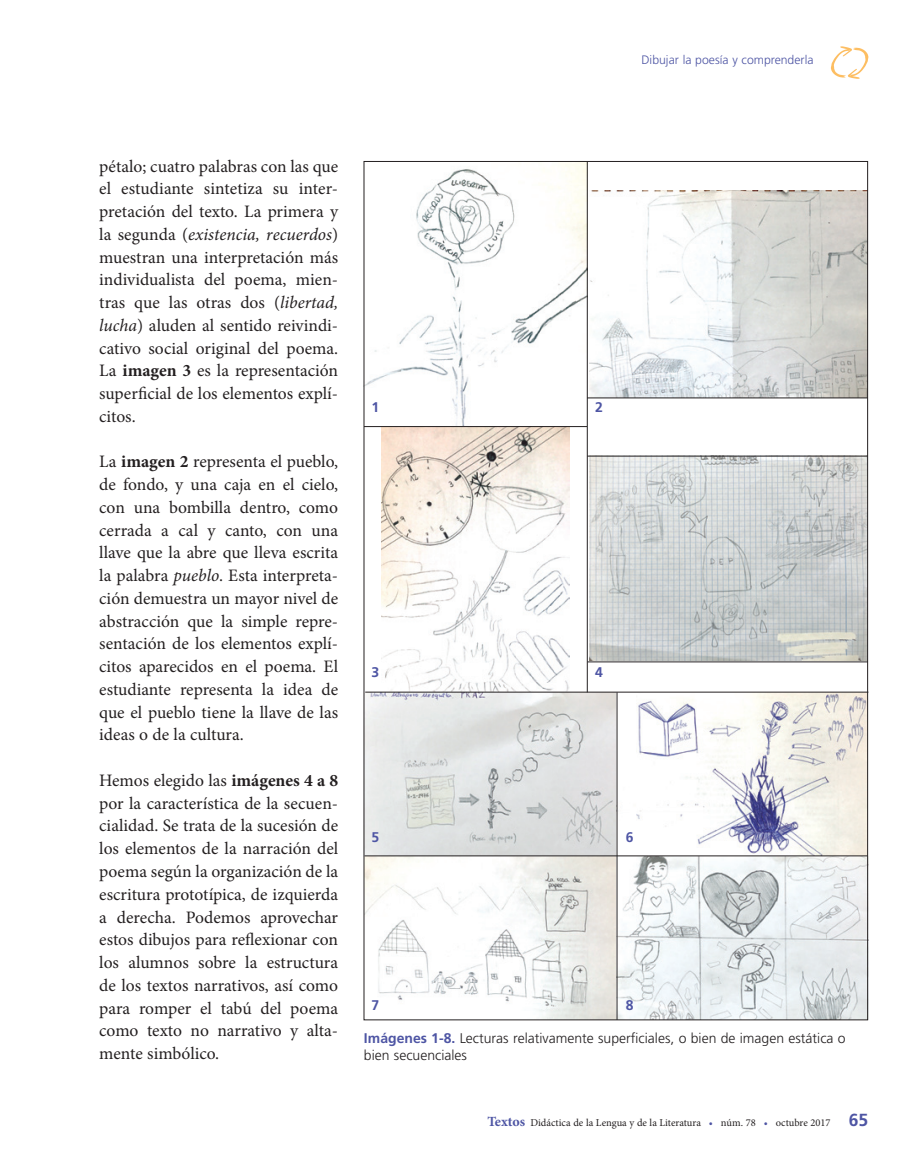
<style>
.page{position:relative;width:918px;height:1166px;background:#fff}
.page>*{position:absolute;margin:0;border:0;box-sizing:border-box;transform-origin:0 0}
.t1{font:17.5px/22.8px "Minion Pro";color:#231f20;text-align:justify}
.t2{font:300 14px/16.8px "Frutiger LT Std";color:#231f20}
.t3{font:700 14px "Frutiger LT Std";color:#4e55a4}
.t4{font:300 12.25px "Frutiger LT Std";color:#4e55a4}
.t5{font:10.5px "Minion Pro";color:#231f20}
.s1{font-style:italic}
.s2{font-weight:700}
.s3{font-weight:700;color:#4e55a4}
.s4{font-weight:700;font-size:14px;color:#4e55a4}
.s5{color:#4e55a4}
.s6{font-family:"Frutiger LT Std";font-weight:700;font-size:17.5px;color:#4e55a4}
</style>
<div class="page">
<svg style="left:831px;top:46px;width:38px;height:33px"></svg>
<img style="left:366px;top:163px;width:221px;height:263px">
<img style="left:382px;top:427px;width:187px;height:265px">
<img style="left:590px;top:190px;width:276px;height:208px">
<img style="left:590px;top:457px;width:276px;height:204px">
<img style="left:366px;top:693px;width:500px;height:325px">
<hr style="left:587px;top:161px;width:1px;height:531px;background:#231f20">
<hr style="left:617px;top:692px;width:1px;height:328px;background:#231f20">
<hr style="left:587px;top:398px;width:280px;height:1px;background:#231f20">
<hr style="left:587px;top:456px;width:280px;height:1px;background:#231f20">
<hr style="left:364px;top:426px;width:223px;height:1px;background:#231f20">
<hr style="left:587px;top:661px;width:281px;height:1px;background:#231f20">
<hr style="left:364px;top:855px;width:503px;height:1px;background:#231f20">
<hr style="left:365px;top:692px;width:503px;height:1px;background:#231f20">
<p class="t4" style="left:641px;top:53px;width:173px">Dibujar la poesía y comprenderla</p>
<p class="t1" style="left:99px;top:155px;width:240px">pétalo; cuatro palabras con las que el estudiante sintetiza su inter&shy;pretación del texto. La primera y la segunda (<span class="s1">existencia, recuerdos</span>) muestran una interpretación más individualista del poema, mien&shy;tras que las otras dos (<span class="s1">libertad, lucha</span>) aluden al sentido reivindi&shy;cativo social original del poema.<br>La <span class="s2">imagen 3</span> es la representación superficial de los elementos explí&shy;citos.</p>
<p class="t1" style="left:99px;top:450px;width:240px">La <span class="s2">imagen 2</span> representa el pueblo, de fondo, y una caja en el cielo, con una bombilla dentro, como cerrada a cal y canto, con una llave que la abre que lleva escrita la palabra <span class="s1">pueblo</span>. Esta interpreta&shy;ción demuestra un mayor nivel de abstracción que la simple repre&shy;sentación de los elementos explí&shy;citos aparecidos en el poema. El estudiante representa la idea de que el pueblo tiene la llave de las ideas o de la cultura.</p>
<p class="t1" style="left:99px;top:769px;width:240px">Hemos elegido las <span class="s2">imágenes 4 a 8 </span>por la característica de la secuen&shy;cialidad. Se trata de la sucesión de los elementos de la narración del poema según la organización de la escritura prototípica, de izquierda a derecha. Podemos aprovechar estos dibujos para reflexionar con los alumnos sobre la estructura de los textos narrativos, así como para romper el tabú del poema como texto no narrativo y alta&shy;mente simbólico.</p>
<p class="t3" style="left:372px;top:399px;width:9px">1</p>
<p class="t3" style="left:595px;top:399px;width:9px">2</p>
<p class="t3" style="left:372px;top:663px;width:9px">3</p>
<p class="t3" style="left:595px;top:663px;width:9px">4</p>
<p class="t3" style="left:372px;top:828px;width:9px">5</p>
<p class="t3" style="left:626px;top:828px;width:9px">6</p>
<p class="t3" style="left:372px;top:997px;width:9px">7</p>
<p class="t3" style="left:626px;top:997px;width:9px">8</p>
<p class="t2" style="left:364px;top:1029px;width:483px"><span class="s3">Imágenes 1-8.</span> Lecturas relativamente superficiales, o bien de imagen estática o bien secuenciales</p>
<p class="t5" style="left:487px;top:1116px;width:382px"><span class="s4">Textos</span> Didáctica de la Lengua y de la Literatura <span class="s5">•</span> núm. 78 <span class="s5">•</span> octubre 2017 <span class="s6">65</span></p>
</div>
